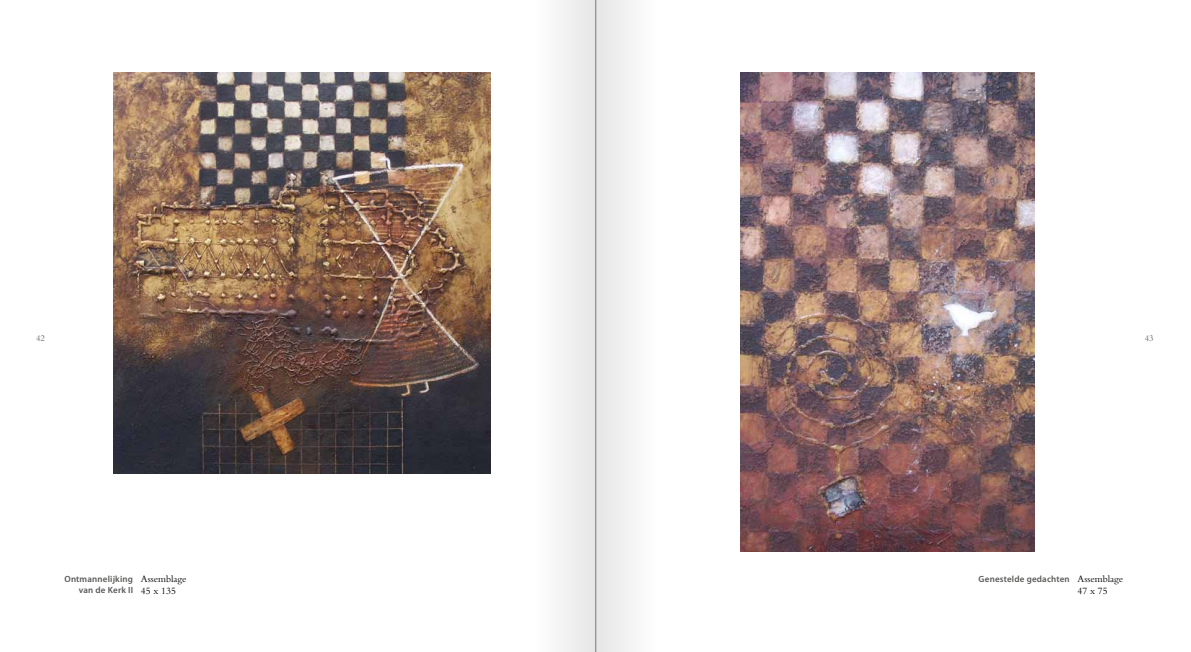
<style>
.page{position:relative;width:1191px;height:652px;background:#fff}
.page>*{position:absolute;margin:0;border:0;box-sizing:border-box;transform-origin:0 0}
.t1{font:10px/12px "Bembo Std";color:#000}
.t2{font:600 9px/10.8px "Myriad Pro";letter-spacing:.02em;color:#575756;text-align:right}
.t3{font:9px "Bembo Std";color:#646363}
.s1{font-family:"Bembo Std";font-weight:400;font-size:10px;color:#000}
</style>
<div class="page">
<div style="left:596px;top:0;width:61px;height:652px;background:#f2f2f2"></div>
<div style="left:534px;top:0;width:61px;height:652px;background:#f2f2f2"></div>
<hr style="left:595px;top:0;width:1px;height:652px;background:#7c7b7b">
<img style="left:113px;top:72px;width:377px;height:401px">
<img style="left:740px;top:72px;width:294px;height:479px">
<p class="t3" style="left:36px;top:332px;width:10px">42</p>
<p class="t3" style="left:1144px;top:332px;width:10px">43</p>
<p class="t2" style="left:64px;top:574px;width:70px">Ontmannelijking van de Kerk II</p>
<p class="t1" style="left:141px;top:573px;width:47px">Assemblage<br>45 x 135</p>
<p class="t2" style="left:978px;top:574px;width:146px">Genestelde gedachten <span class="s1">Assemblage</span></p>
<p class="t1" style="left:1077px;top:585px;width:32px">47 x 75</p>
</div>
